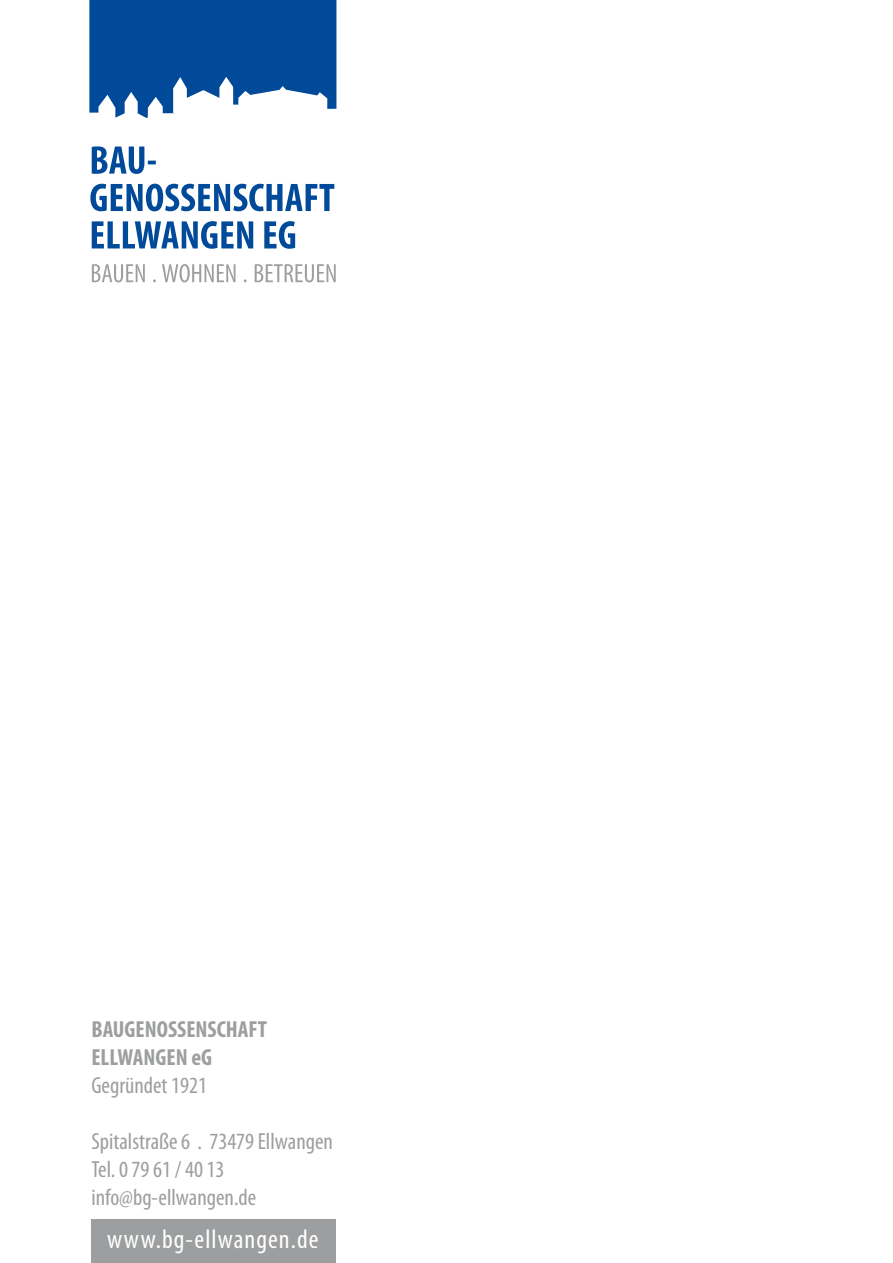
<style>
.page{position:relative;width:893px;height:1263px;background:#fff}
.page>*{position:absolute;margin:0;border:0;box-sizing:border-box;transform-origin:0 0}
.t1{font:condensed 26.7px "Myriad Pro";letter-spacing:.04em;color:#fff}
.t2{font:condensed 23.25px/27.9px "Myriad Pro";color:#9c9e9f}
.t3{font:700 condensed 23.25px/27.9px "Myriad Pro";color:#9c9e9f}
</style>
<div class="page">
<div style="left:91px;top:1220px;width:244px;height:43px;background:#9c9e9f"></div>
<svg style="left:89px;top:0;width:247px;height:118px"></svg>
<svg style="left:92px;top:264px;width:244px;height:18px"></svg>
<svg style="left:92px;top:221px;width:203px;height:28px"></svg>
<svg style="left:90px;top:184px;width:244px;height:27px"></svg>
<svg style="left:92px;top:146px;width:64px;height:28px"></svg>
<p class="t3" style="left:91px;top:1014px;width:177px">BAUGENOSSENSCHAFT<br>ELLWANGEN eG</p>
<p class="t2" style="left:91px;top:1071px;width:117px">Gegründet 1921</p>
<p class="t2" style="left:91px;top:1127px;width:243px">Spitalstraße 6 . 73479 Ellwangen<br>Tel. 0 79 61 / 40 13 info@bg-ellwangen.de</p>
<p class="t1" style="left:107px;top:1223px;width:213px">www.bg-ellwangen.de</p>
</div>
